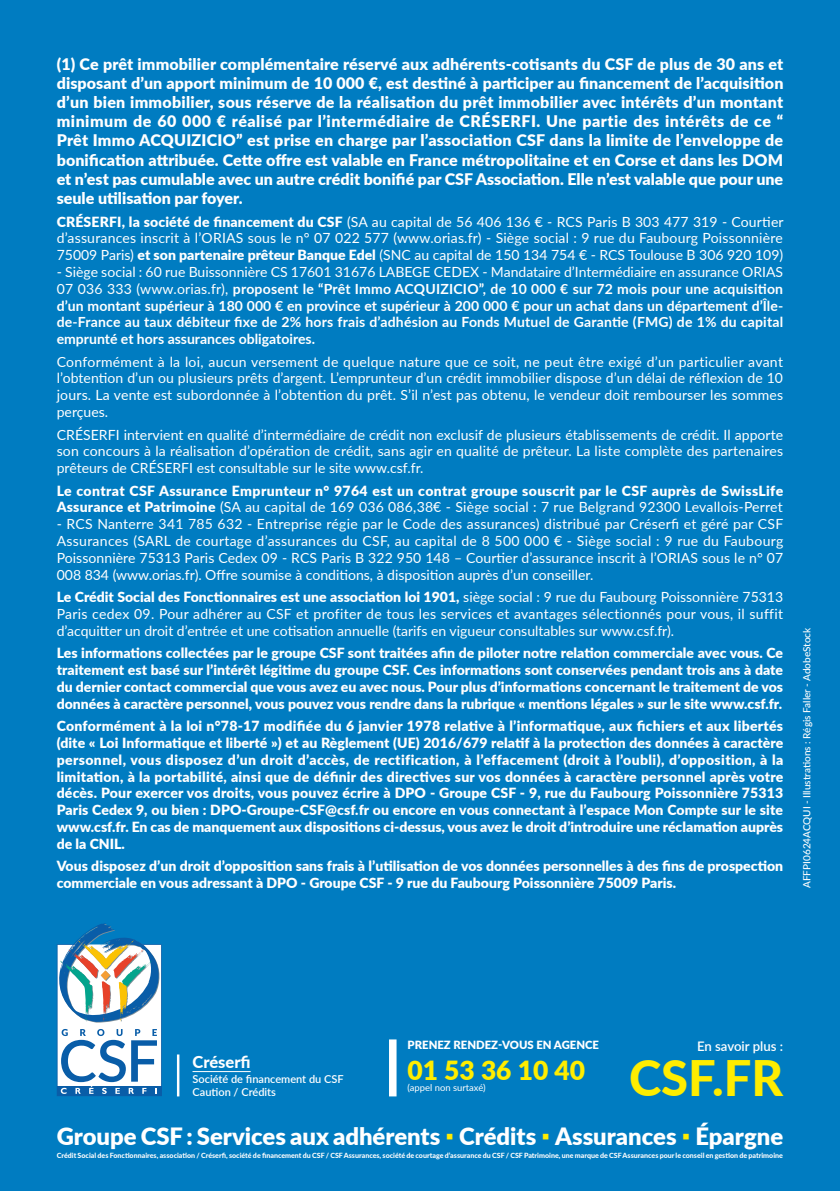
<style>
.page{position:relative;width:840px;height:1191px;background:#fff}
.page>*{position:absolute;margin:0;border:0;box-sizing:border-box;transform-origin:0 0}
.t1{font:800 49px "Lato";color:#ffed00}
.t2{font:900 26.4px "Lato";color:#ffed00}
.t3{font:900 23.8px "Lato";color:#fff}
.t4{font:800 16.4px "Lato";color:#fff}
.t5{font:900 16px/19.2px "Lato";color:#fff;text-align:justify}
.t6{font:14px/16.8px "Lato";color:#fff;text-align:justify}
.t7{font:900 14px/16.8px "Lato";color:#fff;text-align:justify}
.t8{font:700 14px/16.8px "Lato";color:#fff;text-align:justify}
.t9{font:900 14px/16.8px "Lato";letter-spacing:.025em;color:#fff}
.t10{font:600 13.2px "Lato";color:#fff}
.t11{font:900 11.2px "Lato";color:#fff}
.t12{font:600 11px/13.2px "Lato";color:#fff}
.t13{font:500 10px "Lato";color:#fff}
.t14{font:9.4px "Lato";color:#fff}
.t15{font:800 7px "Lato";color:#fff}
.s1{font-weight:900}
.s2{font-weight:400}
.s3{font-weight:300;color:#ffed00}
</style>
<div class="page">
<div style="left:0;top:0;width:839px;height:1191px;background:#007cc1"></div>
<div style="left:389px;top:1039px;width:7px;height:57px;background:#fff"></div>
<hr style="left:177px;top:1054px;width:2px;height:42px;background:#fff">
<hr style="left:192px;top:1071px;width:58px;height:1px;background:#fff">
<svg style="left:57px;top:923px;width:105px;height:173px;background:#9abacd"></svg>
<p class="t5" style="left:57px;top:53px;width:727px">(1) Ce prêt immobilier complémentaire réservé aux adhérents-cotisants du CSF de plus de 30 ans et disposant d’un apport minimum de 10 000 €, est destiné à participer au financement de l’acquisition d’un bien immobilier, sous réserve de la réalisation du prêt immobilier avec intérêts d’un montant minimum de 60 000 € réalisé par l’intermédiaire de CRÉSERFI. Une partie des intérêts de ce “ Prêt Immo ACQUIZICIO” est prise en charge par l’association CSF dans la limite de l’enveloppe de bonification attribuée. Cette offre est valable en France métropolitaine et en Corse et dans les DOM et n’est pas cumulable avec un autre crédit bonifié par CSF Association. Elle n’est valable que pour une seule utilisation par foyer.</p>
<p class="t6" style="left:57px;top:212px;width:728px"><span class="s1">CRÉSERFI, la société de financement du CSF</span> (SA au capital de 56 406 136 € - RCS Paris B 303 477 319 - Courtier d’assurances inscrit à l’ORIAS sous le n° 07 022 577 (www.orias.fr) - Siège social : 9 rue du Faubourg Poissonnière 75009 Paris) <span class="s1">et son partenaire prêteur Banque Edel</span> (SNC au capital de 150 134 754 € - RCS Toulouse B 306 920 109)</p>
<p class="t8" style="left:57px;top:263px;width:727px"><span class="s2">- Siège social : 60 rue Buissonnière CS 17601 31676 LABEGE CEDEX - Mandataire d’Intermédiaire en assurance ORIAS 07 036 333 (www.orias.fr),</span> proposent le “Prêt Immo ACQUIZICIO”, de 10 000 € sur 72 mois pour une acquisition d’un montant supérieur à 180 000 € en province et supérieur à 200 000 € pour un achat dans un département d’Île&shy;de-France au taux débiteur fixe de 2% hors frais d’adhésion au Fonds Mutuel de Garantie (FMG) de 1% du capital emprunté et hors assurances obligatoires.</p>
<p class="t6" style="left:57px;top:352px;width:727px">Conformément à la loi, aucun versement de quelque nature que ce soit, ne peut être exigé d’un particulier avant l’obtention d’un ou plusieurs prêts d’argent. L’emprunteur d’un crédit immobilier dispose d’un délai de réflexion de 10 jours. La vente est subordonnée à l’obtention du prêt. S’il n’est pas obtenu, le vendeur doit rembourser les sommes perçues.</p>
<p class="t6" style="left:57px;top:425px;width:727px">CRÉSERFI intervient en qualité d’intermédiaire de crédit non exclusif de plusieurs établissements de crédit. Il apporte son concours à la réalisation d’opération de crédit, sans agir en qualité de prêteur. La liste complète des partenaires prêteurs de CRÉSERFI est consultable sur le site www.csf.fr.</p>
<p class="t9" style="left:57px;top:481px;width:727px">Le contrat CSF Assurance Emprunteur n° 9764 est un contrat groupe souscrit par le CSF auprès de SwissLife<br>Assurance et Patrimoine <span class="s2">(SA au capital de 169 036 086,38€ - Siège social : 7 rue Belgrand 92300 Levallois-Perret</span></p>
<p class="t6" style="left:57px;top:515px;width:727px">- RCS Nanterre 341 785 632 - Entreprise régie par le Code des assurances) distribué par Créserfi et géré par CSF Assurances (SARL de courtage d’assurances du CSF, au capital de 8 500 000 € - Siège social : 9 rue du Faubourg Poissonnière 75313 Paris Cedex 09 - RCS Paris B 322 950 148 – Courtier d’assurance inscrit à l’ORIAS sous le n° 07<br>008 834 (www.orias.fr). Offre soumise à conditions, à disposition auprès d’un conseiller.</p>
<p class="t6" style="left:57px;top:588px;width:727px"><span class="s1">Le Crédit Social des Fonctionnaires est une association loi 1901,</span> siège social : 9 rue du Faubourg Poissonnière 75313<br>Paris cedex 09. Pour adhérer au CSF et profiter de tous les services et avantages sélectionnés pour vous, il suffit d’acquitter un droit d’entrée et une cotisation annuelle (tarifs en vigueur consultables sur www.csf.fr).</p>
<p class="t7" style="left:57px;top:644px;width:727px">Les informations collectées par le groupe CSF sont traitées afin de piloter notre relation commerciale avec vous. Ce traitement est basé sur l’intérêt légitime du groupe CSF. Ces informations sont conservées pendant trois ans à date du dernier contact commercial que vous avez eu avec nous. Pour plus d’informations concernant le traitement de vos données à caractère personnel, vous pouvez vous rendre dans la rubrique « mentions légales » sur le site www.csf.fr.</p>
<p class="t7" style="left:57px;top:717px;width:727px">Conformément à la loi n°78-17 modifiée du 6 janvier 1978 relative à l’informatique, aux fichiers et aux libertés (dite « Loi Informatique et liberté ») et au Règlement (UE) 2016/679 relatif à la protection des données à caractère personnel, vous disposez d’un droit d’accès, de rectification, à l’effacement (droit à l’oubli), d’opposition, à la limitation, à la portabilité, ainsi que de définir des directives sur vos données à caractère personnel après votre décès. Pour exercer vos droits, vous pouvez écrire à DPO - Groupe CSF - 9, rue du Faubourg Poissonnière 75313<br>Paris Cedex 9, ou bien : DPO-Groupe-CSF@csf.fr ou encore en vous connectant à l’espace Mon Compte sur le site www.csf.fr. En cas de manquement aux dispositions ci-dessus, vous avez le droit d’introduire une réclamation auprès de la CNIL.</p>
<p class="t7" style="left:57px;top:857px;width:727px">Vous disposez d’un droit d’opposition sans frais à l’utilisation de vos données personnelles à des fins de prospection commerciale en vous adressant à DPO - Groupe CSF - 9 rue du Faubourg Poissonnière 75009 Paris.</p>
<p class="t13" style="left:799px;top:888px;width:262px;rotate:-90deg">AFFPI0624ACQUI - Illustrations : Régis Faller - AdobeStock</p>
<p class="t4" style="left:192px;top:1049px;width:60px">Créserfi</p>
<p class="t12" style="left:192px;top:1072px;width:152px">Société de financement du CSF<br>Caution / Crédits</p>
<p class="t11" style="left:407px;top:1036px;width:193px">PRENEZ RENDEZ-VOUS EN AGENCE</p>
<h2 class="t2" style="left:407px;top:1050px;width:179px">01 53 36 10 40</h2>
<p class="t14" style="left:407px;top:1081px;width:79px">(appel non surtaxé)</p>
<p class="t10" style="left:696px;top:1036px;width:88px">En savoir plus :</p>
<h1 class="t1" style="left:628px;top:1042px;width:156px">CSF.FR</h1>
<h3 class="t3" style="left:57px;top:1118px;width:727px">Groupe CSF : Services aux adhérents <span class="s3">▪</span> Crédits <span class="s3">▪</span> Assurances <span class="s3">▪</span> Épargne</h3>
<p class="t15" style="left:57px;top:1150px;width:727px">Crédit Social des Fonctionnaires, association / Créserfi, société de financement du CSF / CSF Assurances, société de courtage d’assurance du CSF / CSF Patrimoine, une marque de CSF Assurances pour le conseil en gestion de patrimoine</p>
</div>
